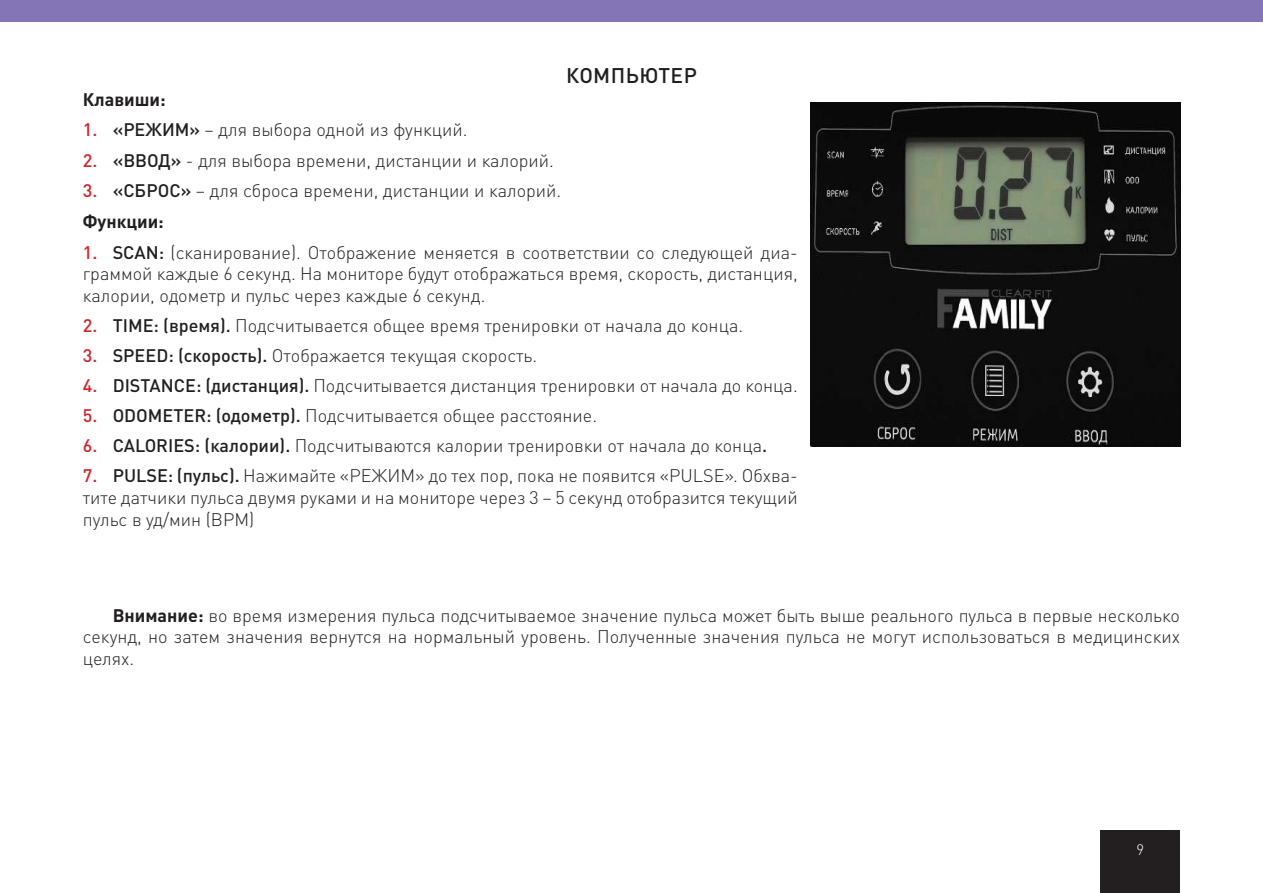
<style>
.page{position:relative;width:1263px;height:893px;background:#fff}
.page>*{position:absolute;margin:0;border:0;box-sizing:border-box;transform-origin:0 0}
.t1{font:500 21px "DIN Pro";letter-spacing:.02em;color:#231f20}
.t2{font:300 18px/21.6px "DIN Pro";color:#231f20;text-align:justify}
.t3{font:700 18px "DIN Pro";color:#231f20}
.t4{font:300 15px "DIN Pro";color:#fff}
.s1{font-weight:500;color:#d1232a}
.s2{font-weight:500}
.s3{font-weight:700}
</style>
<div class="page">
<div style="left:0;top:0;width:1263px;height:21px;background:#8476b6"></div>
<div style="left:1101px;top:831px;width:79px;height:62px;background:#231f20"></div>
<img style="left:810px;top:102px;width:370px;height:344px">
<p class="t1" style="left:566px;top:58px;width:132px">КОМПЬЮТЕР</p>
<p class="t3" style="left:83px;top:85px;width:84px">Клавиши:</p>
<p class="t2" style="left:83px;top:118px;width:386px"><span class="s1">1.</span> <span class="s2">«РЕЖИМ»</span> – для выбора одной из функций.</p>
<p class="t2" style="left:83px;top:148px;width:472px"><span class="s1">2.</span> <span class="s2">«ВВОД»</span> - для выбора времени, дистанции и калорий.</p>
<p class="t2" style="left:83px;top:173px;width:480px;line-height:31.7px"><span class="s1">3.</span> <span class="s2">«СБРОС»</span> – для сброса времени, дистанции и калорий.<br><span class="s3">Функции:</span></p>
<p class="t2" style="left:83px;top:240px;width:716px"><span class="s1">1.</span> <span class="s2">SCAN:</span> (сканирование). Отображение меняется в соответствии со следующей диа&shy;граммой каждые 6 секунд. На мониторе будут отображаться время, скорость, дистанция, калории, одометр и пульс через каждые 6 секунд.</p>
<p class="t2" style="left:83px;top:313px;width:662px"><span class="s1">2.</span> <span class="s2">TIME: (время).</span> Подсчитывается общее время тренировки от начала до конца.</p>
<p class="t2" style="left:83px;top:343px;width:456px"><span class="s1">3.</span> <span class="s2">SPEED: (скорость).</span> Отображается текущая скорость.</p>
<p class="t2" style="left:83px;top:373px;width:716px"><span class="s1">4.</span> <span class="s2">DISTANCE: (дистанция).</span> Подсчитывается дистанция тренировки от начала до конца.</p>
<p class="t2" style="left:83px;top:403px;width:516px"><span class="s1">5.</span> <span class="s2">ODOMETER: (одометр).</span> Подсчитывается общее расстояние.</p>
<p class="t2" style="left:83px;top:433px;width:686px"><span class="s1">6.</span> <span class="s2">CALORIES: (калории).</span> Подсчитываются калории тренировки от начала до конца<span class="s2">.</span></p>
<p class="t2" style="left:83px;top:463px;width:716px"><span class="s1">7.</span> <span class="s2">PULSE: (пульс).</span> Нажимайте «РЕЖИМ» до тех пор, пока не появится «PULSE». Обхва&shy;тите датчики пульса двумя руками и на мониторе через 3 – 5 секунд отобразится текущий пульс в уд/мин (BPM)</p>
<p class="t2" style="left:83px;top:603px;width:1099px;text-indent:30px"><span class="s3">Внимание:</span> во время измерения пульса подсчитываемое значение пульса может быть выше реального пульса в первые несколько секунд, но затем значения вернутся на нормальный уровень. Полученные значения пульса не могут использоваться в медицинских целях.</p>
<p class="t4" style="left:1136px;top:838px;width:9px">9</p>
</div>
